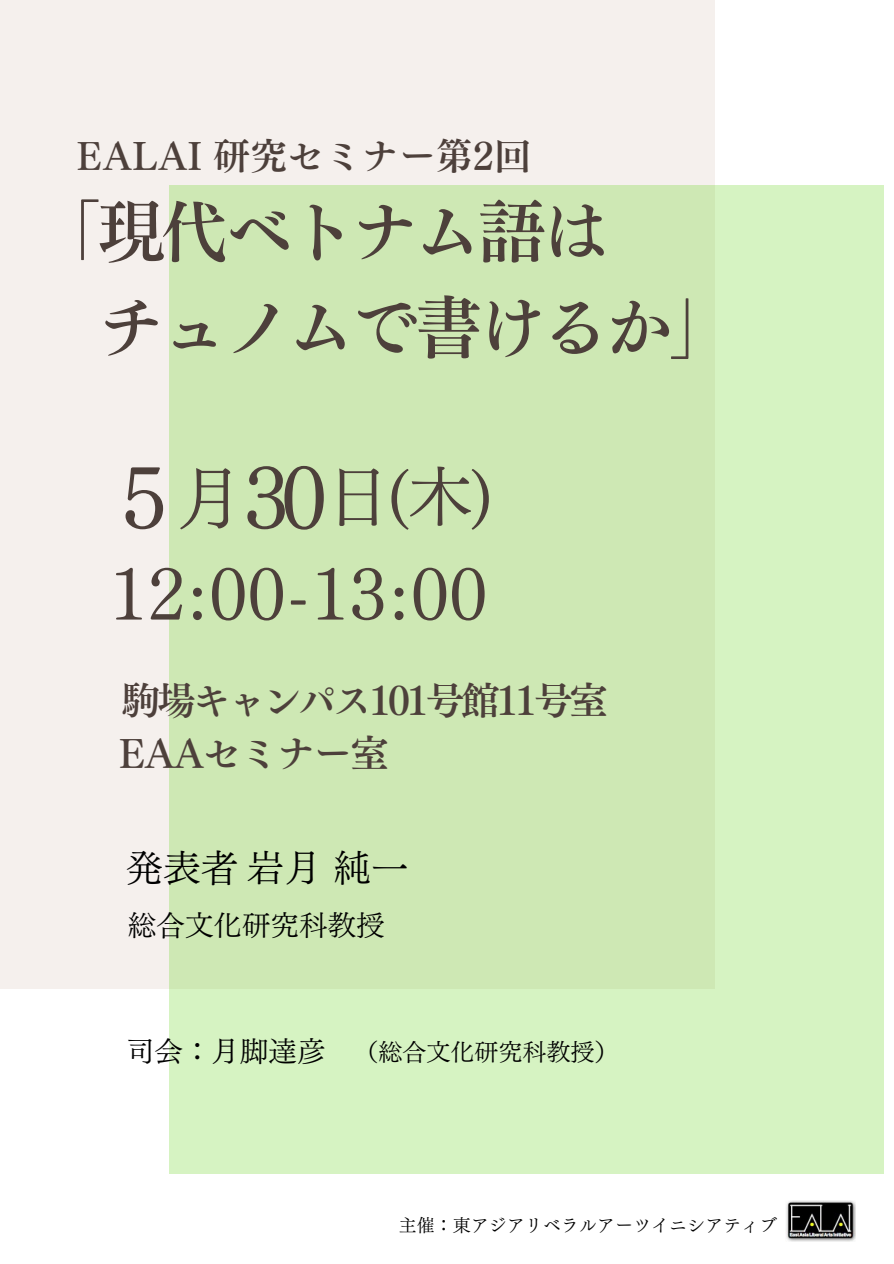
<style>
.page{position:relative;width:894px;height:1264px;background:#fff}
.page>*{position:absolute;margin:0;border:0;box-sizing:border-box;transform-origin:0 0}
.t1{font:87.9px "Canva Tsuku Min Pr 6 N R";color:#4d403b}
.t2{font:72.9px "Canva Tsuku Min Pr 6 N R";color:#4d403b}
.t3{font:68.55px "Canva Tsuku Min Pr 6 N R";color:#4d403b}
.t4{font:67.8px/95.7px "Canva Tsuku Min Pr 6 N B";letter-spacing:-.065em;color:#4d403b}
.t5{font:65.55px "Canva Tsuku Min Pr 6 N R";color:#4d403b}
.t6{font:38.4px "Canva Tsuku Min Pr 6 N B";letter-spacing:-.08em;color:#4d403b}
.t7{font:38.4px "Canva Tsuku Min Pr 6 N B";letter-spacing:-.04em;color:#4d403b}
.t8{font:37.5px "Canva Tsuku Min Pr 6 N R";color:#000}
.t9{font:37.05px "Canva Tsuku Min Pr 6 N B";color:#4d403b}
.t10{font:28.5px "Canva Tsuku Min Pr 6 N R";color:#000}
.t11{font:24px "Canva Tsuku Min Pr 6 N R";color:#000}
.t12{font:18px "Canva Tsuku Min Pr 6 N R";color:#000}
.s1{font-size:68.55px}
</style>
<div class="page">
<div style="left:0;top:0;width:714px;height:988px;background:#f5f0ed"></div>
<div style="left:169px;top:186px;width:714px;height:987px;background:linear-gradient(to right,#cde7b3,#d5f1bf)"></div>
<img style="left:786px;top:1200px;width:69px;height:41px">
<p class="t9" style="left:77px;top:137px;width:455px">EALAI 研究セミナー第2回</p>
<h2 class="t4" style="left:97px;top:183px;width:639px;text-indent:-63px">「現代ベトナム語は<br>チュノムで書けるか」</h2>
<h5 class="t1" style="left:121px;top:454px;width:48px">5</h5>
<h4 class="t3" style="left:177px;top:464px;width:51px">月</h4>
<h6 class="t1" style="left:243px;top:454px;width:85px">30</h6>
<p class="t5" style="left:323px;top:463px;width:171px"><span class="s1">日</span> (木)</p>
<h6 class="t2" style="left:109px;top:558px;width:380px">12:00-13:00</h6>
<p class="t6" style="left:122px;top:681px;width:487px">駒場キャンパス101号館11号室</p>
<h1 class="t7" style="left:119px;top:734px;width:271px">EAAセミナー室</h1>
<p class="t8" style="left:126px;top:848px;width:280px">発表者岩月純一</p>
<p class="t10" style="left:128px;top:911px;width:258px">総合文化研究科教授</p>
<p class="t10" style="left:126px;top:1036px;width:201px">司会：月脚達彦</p>
<p class="t11" style="left:354px;top:1039px;width:265px">（総合文化研究科教授）</p>
<h3 class="t12" style="left:398px;top:1215px;width:380px">主催：東アジアリベラルアーツイニシアティブ</h3>
</div>
